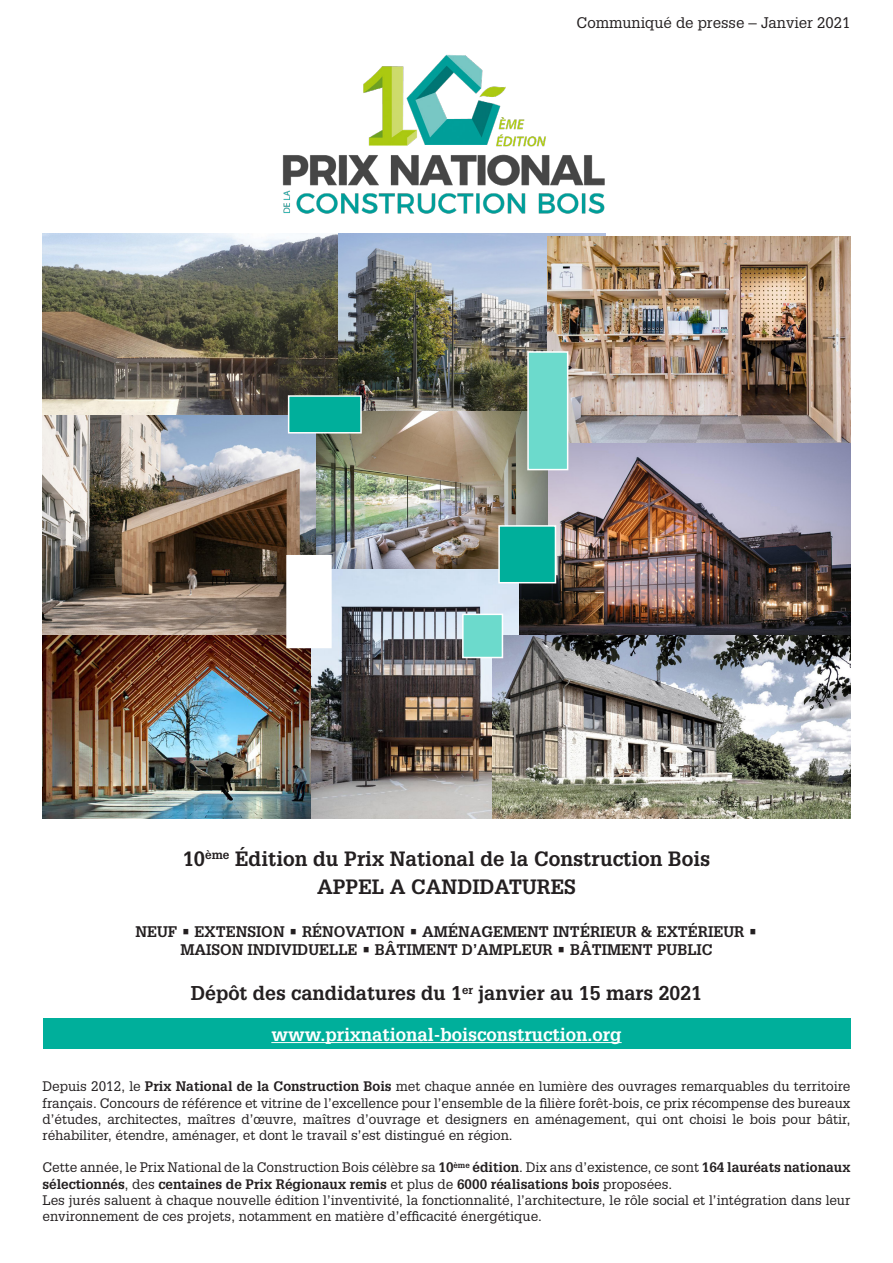
<style>
.page{position:relative;width:893px;height:1263px;background:#fff}
.page>*{position:absolute;margin:0;border:0;box-sizing:border-box;transform-origin:0 0}
.contact{font:700 20.25px "Glypha";color:#231f20}
.contact-2{font:700 19.5px "Glypha";color:#231f20}
.t1{font:700 18px "Glypha";color:#fff}
.contact-3{font:700 15px "Glypha";color:#231f20}
.t2{font:15px "Glypha";color:#231f20}
.t3{font:13.5px/16.2px "Glypha";color:#231f20}
.s1{font-weight:700}
</style>
<div class="page">
<div style="left:43px;top:1018px;width:807px;height:31px;background:#00af9b"></div>
<hr style="left:271px;top:1042px;width:351px;height:1px;background:#fff">
<img style="left:43px;top:414px;width:274px;height:222px">
<img style="left:311px;top:569px;width:209px;height:249px">
<img style="left:337px;top:234px;width:268px;height:178px">
<img style="left:520px;top:442px;width:330px;height:194px">
<img style="left:492px;top:636px;width:358px;height:182px">
<img style="left:43px;top:234px;width:294px;height:180px">
<img style="left:43px;top:636px;width:268px;height:182px">
<img style="left:547px;top:236px;width:303px;height:206px">
<img style="left:317px;top:412px;width:231px;height:157px">
<svg style="left:287px;top:394px;width:75px;height:40px;background:#20b2a1"></svg>
<svg style="left:498px;top:524px;width:59px;height:60px;background:#1fb5a4"></svg>
<svg style="left:461px;top:613px;width:43px;height:46px;background:#82dbd0"></svg>
<svg style="left:286px;top:554px;width:46px;height:95px"></svg>
<svg style="left:526px;top:350px;width:43px;height:121px;background:#7bd8cc"></svg>
<img style="left:282px;top:54px;width:323px;height:160px">
<p class="t2" style="left:577px;top:13px;width:275px">Communiqué de presse – Janvier 2021</p>
<p class="contact" style="left:183px;top:846px;width:529px">10<sup>ème</sup> Édition du Prix National de la Construction Bois</p>
<p class="contact" style="left:317px;top:874px;width:260px">APPEL A CANDIDATURES</p>
<p class="contact-3" style="left:135px;top:922px;width:624px">NEUF • EXTENSION • RÉNOVATION • AMÉNAGEMENT INTÉRIEUR &amp; EXTÉRIEUR •</p>
<p class="contact-3" style="left:180px;top:940px;width:534px">MAISON INDIVIDUELLE • BÂTIMENT D’AMPLEUR • BÂTIMENT PUBLIC</p>
<p class="contact-2" style="left:191px;top:981px;width:513px">Dépôt des candidatures du 1<sup>er</sup> janvier au 15 mars 2021</p>
<p class="t1" style="left:271px;top:1023px;width:352px">www.prixnational-boisconstruction.org</p>
<p class="t3" style="left:43px;top:1078px;width:809px;text-align:justify">Depuis 2012, le <span class="s1">Prix National de la Construction Bois</span> met chaque année en lumière des ouvrages remarquables du territoire français. Concours de référence et vitrine de l’excellence pour l’ensemble de la filière forêt-bois, ce prix récompense des bureaux d’études, architectes, maîtres d’œuvre, maîtres d’ouvrage et designers en aménagement, qui ont choisi le bois pour bâtir, réhabiliter, étendre, aménager, et dont le travail s’est distingué en région.</p>
<p class="t3" style="left:43px;top:1159px;width:809px">Cette année, le Prix National de la Construction Bois célèbre sa <span class="s1">10</span><sup>ème</sup> <span class="s1">édition</span>. Dix ans d’existence, ce sont <span class="s1">164 lauréats nationaux sélectionnés</span>, des <span class="s1">centaines de Prix Régionaux remis</span> et plus de <span class="s1">6000 réalisations bois</span> proposées.</p>
<p class="t3" style="left:43px;top:1192px;width:809px">Les jurés saluent à chaque nouvelle édition l’inventivité, la fonctionnalité, l’architecture, le rôle social et l’intégration dans leur environnement de ces projets, notamment en matière d’efficacité énergétique.</p>
</div>
